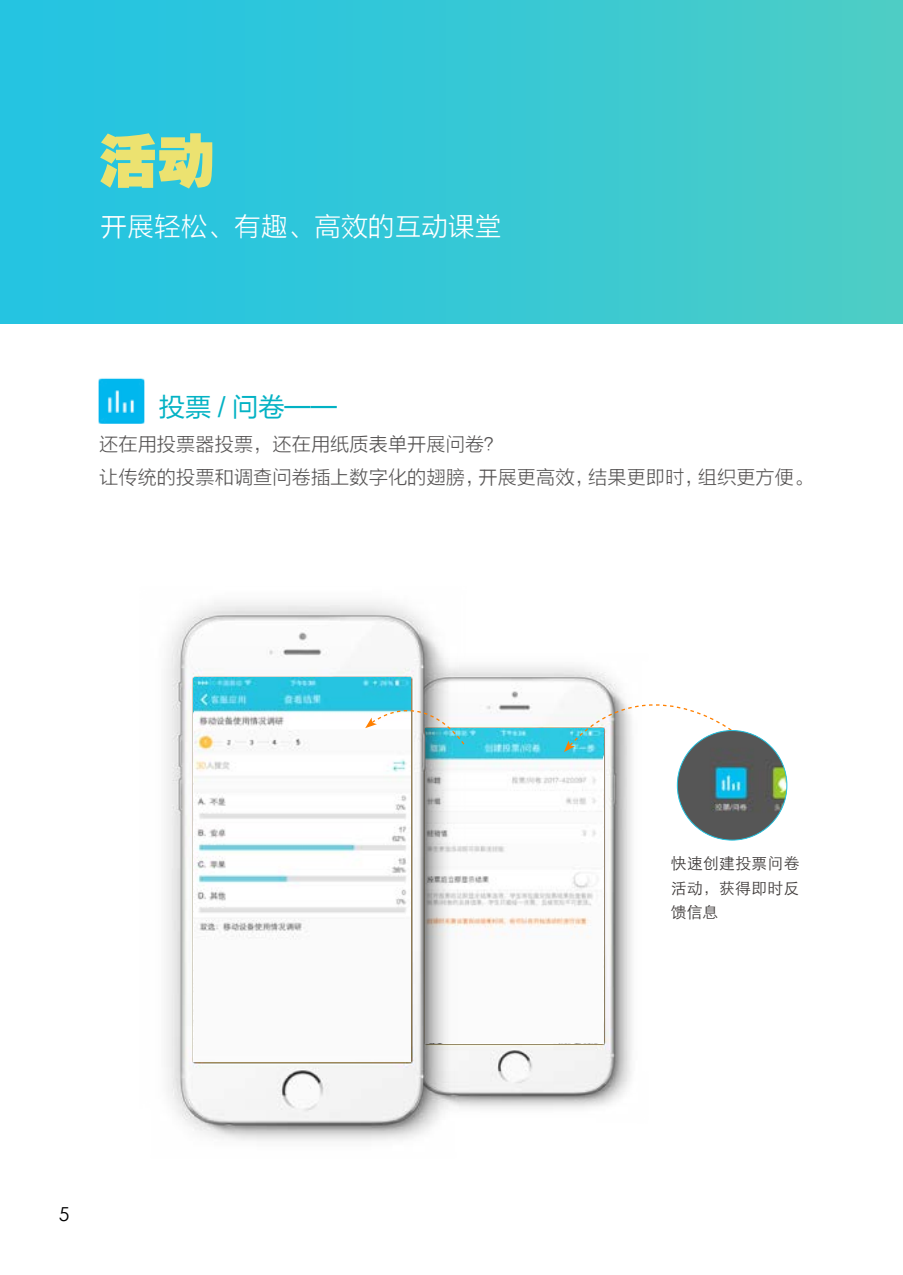
<style>
.page{position:relative;width:903px;height:1275px;background:#fff}
.page>*{position:absolute;margin:0;border:0;box-sizing:border-box;transform-origin:0 0}
.t1{font:57.75px "FZCCHJW GB1 0";color:#ece270}
.t2{font:26.78px "FZLTXHK";color:#fff}
.t3{font:26.25px "FZLTHJW GB1 0";color:#03b2c4}
.t4{font:19.25px/33.1px "FZLTXHK";color:#595757}
.t5{font:19.25px "ST Xihei";color:#000}
.t6{font:15.75px/24.5px "ST Xihei";letter-spacing:.025em;color:#3e3a39;text-align:justify}
</style>
<div class="page">
<div style="left:0;top:0;width:903px;height:324px;background:linear-gradient(to right,#21c3e4,#4ccdc6)"></div>
<img style="left:486px;top:666px;width:146px;height:443px">
<img style="left:486px;top:729px;width:116px;height:314px">
<img style="left:166px;top:602px;width:320px;height:539px">
<img style="left:194px;top:678px;width:216px;height:383px">
<svg style="left:365px;top:685px;width:101px;height:61px"></svg>
<img style="left:99px;top:378px;width:46px;height:45px">
<svg style="left:564px;top:666px;width:168px;height:86px"></svg>
<div style="left:677px;top:730px;width:110px;height:110px;background:#565656;border-radius:50%"></div>
<img style="left:690px;top:730px;width:97px;height:110px">
<h1 class="t1" style="left:99px;top:129px;width:117px">活动</h1>
<h2 class="t2" style="left:101px;top:212px;width:402px">开展轻松、有趣、高效的互动课堂</h2>
<h3 class="t3" style="left:159px;top:392px;width:180px">投票 / 问卷——</h3>
<p class="t4" style="left:99px;top:428px;width:716px">还在用投票器投票，还在用纸质表单开展问卷？<br>让传统的投票和调查问卷插上数字化的翅膀，开展更高效，结果更即时，组织更方便。</p>
<p class="t5" style="left:59px;top:1200px;width:12px">5</p>
<p class="t6" style="left:671px;top:850px;width:130px">快速创建投票问卷活动，获得即时反馈信息</p>
</div>
